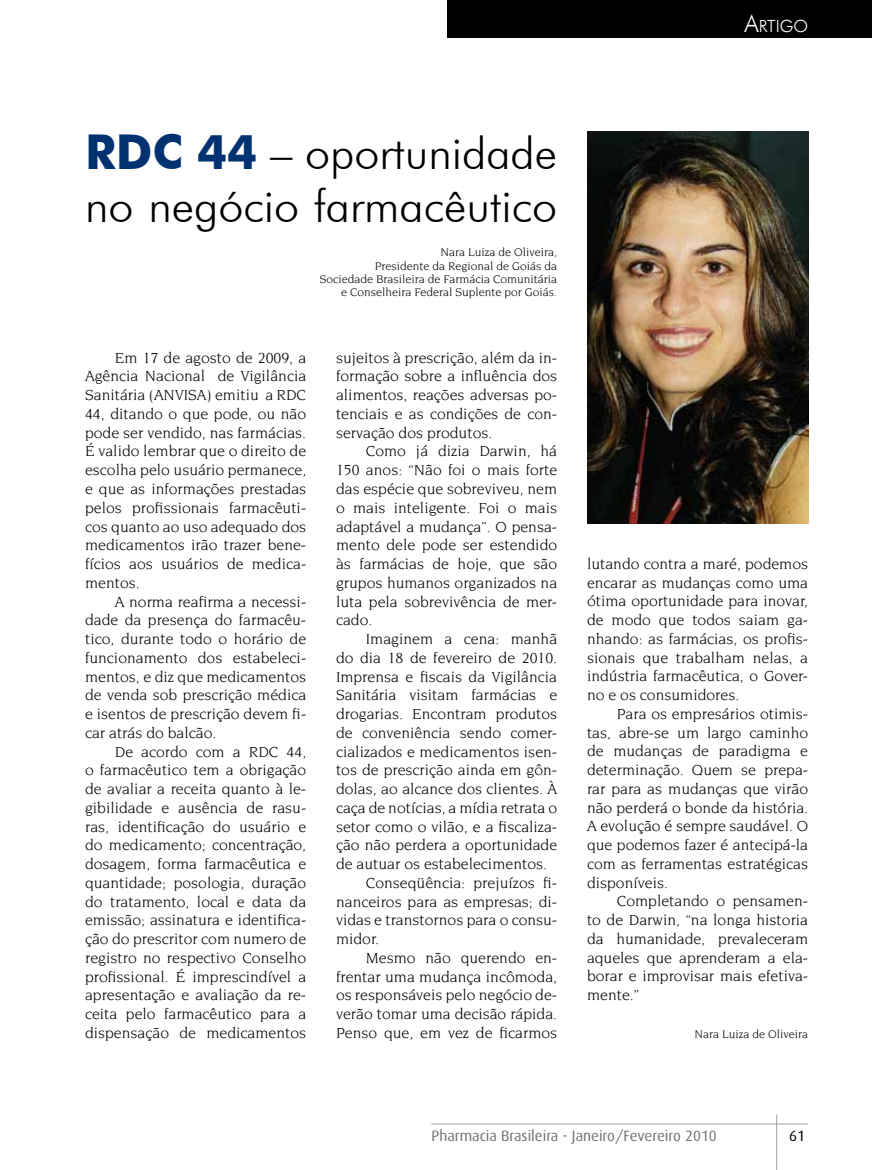
<style>
.page{position:relative;width:872px;height:1170px;background:#fff}
.page>*{position:absolute;margin:0;border:0;box-sizing:border-box;transform-origin:0 0}
.t1{font:300 44.85px/52.2px "Futura BT";color:#000}
.t2{font:300 16.8px "Futura BT";color:#fff}
.t3{font:15.75px/18.8px "Novarese";color:#000;text-align:justify}
.t4{font:15px "Dax";color:#707172}
.t5{font:15px "Dax";color:#000}
.t6{font:12px/13.2px "Novarese";color:#000;text-align:right}
.s1{font-size:24px}
.s2{font-weight:700;font-size:48px;color:#003272}
</style>
<div class="page">
<hr style="left:776px;top:1114px;width:1px;height:55px;background:#9c9e9f">
<hr style="left:431px;top:1123px;width:377px;height:1px;background:#9c9e9f">
<div style="left:447px;top:0;width:425px;height:38px;background:#000"></div>
<img style="left:587px;top:132px;width:221px;height:391px">
<p class="t2" style="left:744px;top:16px;width:65px"><span class="s1">A</span>rtigo</p>
<h1 class="t1" style="left:85px;top:127px;width:473px"><span class="s2">RDC 44</span> – oportunidade no negócio farmacêutico</h1>
<p class="t6" style="left:320px;top:246px;width:239px">Nara Luiza de Oliveira,<br>Presidente da Regional de Goiás da Sociedade Brasileira de Farmácia Comunitária e Conselheira Federal Suplente por Goiás.</p>
<p class="t3" style="left:85px;top:348px;width:223px;text-indent:30px">Em 17 de agosto de 2009, a Agência Nacional de Vigilância Sanitária (ANVISA) emitiu a RDC 44, ditando o que pode, ou não pode ser vendido, nas farmácias.<br>É valido lembrar que o direito de escolha pelo usuário permanece, e que as informações prestadas pelos profissionais farmacêuti&shy;cos quanto ao uso adequado dos medicamentos irão trazer bene&shy;fícios aos usuários de medica&shy;mentos.</p>
<p class="t3" style="left:85px;top:591px;width:223px;text-indent:30px">A norma reafirma a necessi&shy;dade da presença do farmacêu&shy;tico, durante todo o horário de funcionamento dos estabeleci&shy;mentos, e diz que medicamentos de venda sob prescrição médica e isentos de prescrição devem fi&shy;car atrás do balcão.</p>
<p class="t3" style="left:85px;top:741px;width:223px;text-indent:30px">De acordo com a RDC 44, o farmacêutico tem a obrigação de avaliar a receita quanto à le&shy;gibilidade e ausência de rasu&shy;ras, identificação do usuário e do medicamento; concentração, dosagem, forma farmacêutica e quantidade; posologia, duração do tratamento, local e data da emissão; assinatura e identifica&shy;ção do prescritor com numero de registro no respectivo Conselho profissional. É imprescindível a apresentação e avaliação da re&shy;ceita pelo farmacêutico para a dispensação de medicamentos</p>
<p class="t3" style="left:336px;top:348px;width:223px">sujeitos à prescrição, além da in&shy;formação sobre a influência dos alimentos, reações adversas po&shy;tenciais e as condições de con&shy;servação dos produtos.</p>
<p class="t3" style="left:336px;top:442px;width:223px;text-indent:30px">Como já dizia Darwin, há 150 anos: “Não foi o mais forte das espécie que sobreviveu, nem o mais inteligente. Foi o mais adaptável a mudança”. O pensa&shy;mento dele pode ser estendido às farmácias de hoje, que são grupos humanos organizados na luta pela sobrevivência de mer&shy;cado.</p>
<p class="t3" style="left:366px;top:629px;width:193px">Imaginem a cena: manhã</p>
<p class="t3" style="left:336px;top:648px;width:223px">do dia 18 de fevereiro de 2010.</p>
<p class="t3" style="left:336px;top:666px;width:223px">Imprensa e fiscais da Vigilância</p>
<p class="t3" style="left:336px;top:685px;width:223px">Sanitária visitam farmácias e</p>
<p class="t3" style="left:336px;top:704px;width:223px">drogarias. Encontram produtos</p>
<p class="t3" style="left:336px;top:723px;width:223px">de conveniência sendo comer-</p>
<p class="t3" style="left:336px;top:741px;width:223px">cializados e medicamentos isen-</p>
<p class="t3" style="left:336px;top:760px;width:223px">tos de prescrição ainda em gôn-</p>
<p class="t3" style="left:336px;top:779px;width:223px">dolas, ao alcance dos clientes. À</p>
<p class="t3" style="left:336px;top:798px;width:223px">caça de notícias, a mídia retrata o</p>
<p class="t3" style="left:336px;top:816px;width:223px">setor como o vilão, e a fiscaliza-</p>
<p class="t3" style="left:336px;top:835px;width:223px">ção não perdera a oportunidade</p>
<p class="t3" style="left:336px;top:854px;width:212px">de autuar os estabelecimentos.</p>
<p class="t3" style="left:366px;top:873px;width:193px">Conseqüência: prejuízos fi-</p>
<p class="t3" style="left:336px;top:891px;width:223px">nanceiros para as empresas; di-</p>
<p class="t3" style="left:336px;top:910px;width:223px">vidas e transtornos para o consu-</p>
<p class="t3" style="left:336px;top:929px;width:45px">midor.</p>
<p class="t3" style="left:366px;top:948px;width:193px">Mesmo não querendo en-</p>
<p class="t3" style="left:336px;top:966px;width:223px">frentar uma mudança incômoda,</p>
<p class="t3" style="left:336px;top:985px;width:223px">os responsáveis pelo negócio de-</p>
<p class="t3" style="left:336px;top:1004px;width:223px">verão tomar uma decisão rápida.</p>
<p class="t3" style="left:336px;top:1023px;width:223px">Penso que, em vez de ficarmos</p>
<p class="t3" style="left:587px;top:554px;width:223px">lutando contra a maré, podemos encarar as mudanças como uma ótima oportunidade para inovar, de modo que todos saiam ga&shy;nhando: as farmácias, os profis&shy;sionais que trabalham nelas, a indústria farmacêutica, o Gover&shy;no e os consumidores.</p>
<p class="t3" style="left:587px;top:704px;width:223px;text-indent:30px">Para os empresários otimis&shy;tas, abre-se um largo caminho de mudanças de paradigma e determinação. Quem se prepa&shy;rar para as mudanças que virão não perderá o bonde da história.<br>A evolução é sempre saudável. O que podemos fazer é antecipá-la com as ferramentas estratégicas disponíveis.</p>
<p class="t3" style="left:587px;top:891px;width:223px;text-indent:30px">Completando o pensamen&shy;to de Darwin, “na longa historia da humanidade, prevaleceram aqueles que aprenderam a ela&shy;borar e improvisar mais efetiva&shy;mente.”</p>
<p class="t6" style="left:694px;top:1027px;width:115px">Nara Luiza de Oliveira</p>
<p class="t4" style="left:431px;top:1127px;width:287px">Pharmacia Brasileira - Janeiro/Fevereiro 2010</p>
<p class="t5" style="left:789px;top:1127px;width:17px">61</p>
</div>
